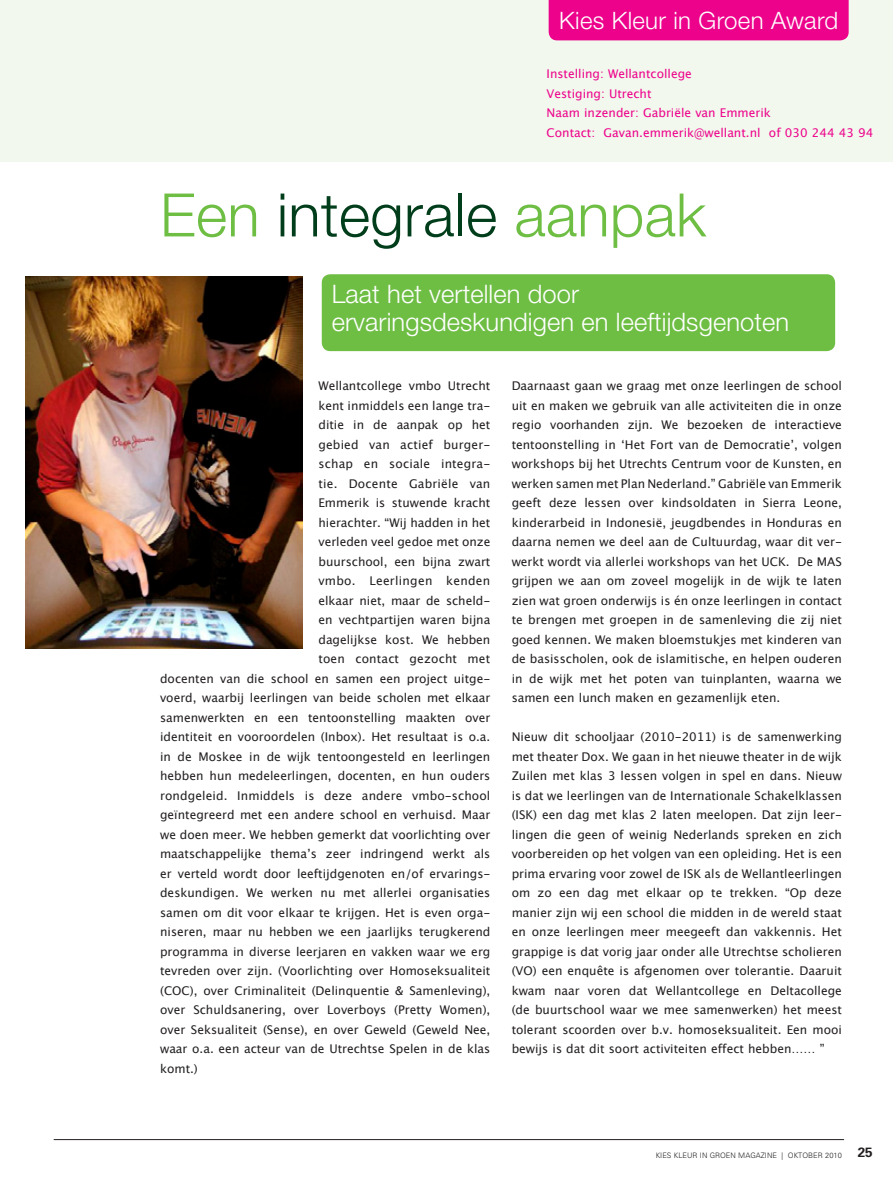
<style>
.page{position:relative;width:893px;height:1191px;background:#fff}
.page>*{position:absolute;margin:0;border:0;box-sizing:border-box;transform-origin:0 0}
.Kop_1{font:300 60px "Helvetica Neue";letter-spacing:.005em;color:#6ebe44}
.Subkop{font:300 25.5px/28.5px "Helvetica Neue";letter-spacing:.005em;color:#fff}
.Rubriek{font:300 24px "Helvetica Neue";letter-spacing:.015em;color:#fff}
.Body{font:12px/19.5px "Lucida Grande";color:#231f20;text-align:justify}
.Roze{font:12px "Lucida Grande";color:#ed028c}
.Body-2{font:12px "Lucida Grande";letter-spacing:.02em;color:#231f20}
.t1{font:300 7.5px "Univers";color:#231f20}
.s1{color:#003e1b}
.s2{font-weight:700;font-size:13.5px}
</style>
<div class="page">
<hr style="left:54px;top:1139px;width:790px;height:1px;background:#231f20">
<div style="left:0;top:0;width:893px;height:161px;background:#f2f8ed"></div>
<div style="left:549px;top:0;width:300px;height:40px;background:#ed028c"></div>
<div style="left:322px;top:274px;width:513px;height:77px;background:#6ebe44;border-radius:9px"></div>
<img style="left:25px;top:276px;width:277px;height:372px">
<p class="Rubriek" style="left:559px;top:6px;width:280px">Kies Kleur in Groen Award</p>
<p class="Roze" style="left:547px;top:67px;width:147px">Instelling: Wellantcollege</p>
<p class="Roze" style="left:547px;top:86px;width:106px">Vestiging: Utrecht</p>
<p class="Roze" style="left:547px;top:106px;width:226px">Naam inzender: Gabriële van Emmerik</p>
<p class="Roze" style="left:547px;top:125px;width:328px">Contact: Gavan.emmerik@wellant.nl of 030 244 43 94</p>
<p class="Kop_1" style="left:160px;top:178px;width:547px">Een <span class="s1">integrale</span> aanpak</p>
<p class="Subkop" style="left:332px;top:279px;width:459px">Laat het vertellen door ervaringsdeskundigen en leeftijdsgenoten</p>
<p class="Body" style="left:318px;top:376px;width:173px">Wellantcollege vmbo Utrecht</p>
<p class="Body" style="left:318px;top:396px;width:173px">kent inmiddels een lange tra-</p>
<p class="Body" style="left:318px;top:415px;width:173px">ditie in de aanpak op het</p>
<p class="Body" style="left:318px;top:435px;width:173px">gebied van actief burger-</p>
<p class="Body" style="left:318px;top:454px;width:173px">schap en sociale integra-</p>
<p class="Body" style="left:318px;top:474px;width:173px">tie. Docente Gabriële van</p>
<p class="Body" style="left:318px;top:493px;width:173px">Emmerik is stuwende kracht</p>
<p class="Body" style="left:318px;top:513px;width:173px">hierachter. “Wij hadden in het</p>
<p class="Body" style="left:318px;top:532px;width:173px">verleden veel gedoe met onze</p>
<p class="Body" style="left:318px;top:552px;width:173px">buurschool, een bijna zwart</p>
<p class="Body-2" style="left:318px;top:574px;width:173px">vmbo. Leerlingen kenden</p>
<p class="Body" style="left:318px;top:591px;width:173px">elkaar niet, maar de scheld-</p>
<p class="Body" style="left:318px;top:610px;width:173px">en vechtpartijen waren bijna</p>
<p class="Body" style="left:318px;top:630px;width:173px">dagelijkse kost. We hebben</p>
<p class="Body" style="left:318px;top:649px;width:173px">toen contact gezocht met</p>
<p class="Body" style="left:160px;top:669px;width:332px">docenten van die school en samen een project uitge-</p>
<p class="Body" style="left:160px;top:688px;width:332px">voerd, waarbij leerlingen van beide scholen met elkaar</p>
<p class="Body" style="left:160px;top:708px;width:332px">samenwerkten en een tentoonstelling maakten over</p>
<p class="Body" style="left:160px;top:727px;width:332px">identiteit en vooroordelen (Inbox). Het resultaat is o.a.</p>
<p class="Body" style="left:160px;top:747px;width:332px">in de Moskee in de wijk tentoongesteld en leerlingen</p>
<p class="Body" style="left:160px;top:766px;width:332px">hebben hun medeleerlingen, docenten, en hun ouders</p>
<p class="Body" style="left:160px;top:786px;width:332px">rondgeleid. Inmiddels is deze andere vmbo-school</p>
<p class="Body" style="left:160px;top:805px;width:332px">geïntegreerd met een andere school en verhuisd. Maar</p>
<p class="Body" style="left:160px;top:825px;width:332px">we doen meer. We hebben gemerkt dat voorlichting over</p>
<p class="Body" style="left:160px;top:844px;width:332px">maatschappelijke thema’s zeer indringend werkt als</p>
<p class="Body" style="left:160px;top:864px;width:332px">er verteld wordt door leeftijdgenoten en/of ervarings-</p>
<p class="Body" style="left:160px;top:883px;width:332px">deskundigen. We werken nu met allerlei organisaties</p>
<p class="Body" style="left:160px;top:903px;width:332px">samen om dit voor elkaar te krijgen. Het is even orga-</p>
<p class="Body" style="left:160px;top:922px;width:332px">niseren, maar nu hebben we een jaarlijks terugkerend</p>
<p class="Body" style="left:160px;top:942px;width:332px">programma in diverse leerjaren en vakken waar we erg</p>
<p class="Body" style="left:160px;top:961px;width:332px">tevreden over zijn. (Voorlichting over Homoseksualiteit</p>
<p class="Body" style="left:160px;top:981px;width:332px">(COC), over Criminaliteit (Delinquentie &amp; Samenleving),</p>
<p class="Body" style="left:160px;top:1000px;width:332px">over Schuldsanering, over Loverboys (Pretty Women),</p>
<p class="Body" style="left:160px;top:1020px;width:332px">over Seksualiteit (Sense), en over Geweld (Geweld Nee,</p>
<p class="Body" style="left:160px;top:1039px;width:332px">waar o.a. een acteur van de Utrechtse Spelen in de klas</p>
<p class="Body" style="left:160px;top:1059px;width:39px">komt.)</p>
<p class="Body" style="left:512px;top:376px;width:332px">Daarnaast gaan we graag met onze leerlingen de school uit en maken we gebruik van alle activiteiten die in onze regio voorhanden zijn. We bezoeken de interactieve tentoonstelling in ‘Het Fort van de Democratie’, volgen workshops bij het Utrechts Centrum voor de Kunsten, en werken samen met Plan Nederland.” Gabriële van Emmerik geeft deze lessen over kindsoldaten in Sierra Leone, kinderarbeid in Indonesië, jeugdbendes in Honduras en daarna nemen we deel aan de Cultuurdag, waar dit ver&shy;werkt wordt via allerlei workshops van het UCK. De MAS grijpen we aan om zoveel mogelijk in de wijk te laten zien wat groen onderwijs is én onze leerlingen in contact te brengen met groepen in de samenleving die zij niet goed kennen. We maken bloemstukjes met kinderen van de basisscholen, ook de islamitische, en helpen ouderen in de wijk met het poten van tuinplanten, waarna we samen een lunch maken en gezamenlijk eten.</p>
<p class="Body" style="left:512px;top:727px;width:332px">Nieuw dit schooljaar (2010-2011) is de samenwerking met theater Dox. We gaan in het nieuwe theater in de wijk Zuilen met klas 3 lessen volgen in spel en dans. Nieuw is dat we leerlingen van de Internationale Schakelklassen (ISK) een dag met klas 2 laten meelopen. Dat zijn leer&shy;lingen die geen of weinig Nederlands spreken en zich voorbereiden op het volgen van een opleiding. Het is een prima ervaring voor zowel de ISK als de Wellantleerlingen om zo een dag met elkaar op te trekken. “Op deze manier zijn wij een school die midden in de wereld staat en onze leerlingen meer meegeeft dan vakkennis. Het grappige is dat vorig jaar onder alle Utrechtse scholieren (VO) een enquête is afgenomen over tolerantie. Daaruit kwam naar voren dat Wellantcollege en Deltacollege (de buurtschool waar we mee samenwerken) het meest tolerant scoorden over b.v. homoseksualiteit. Een mooi bewijs is dat dit soort activiteiten effect hebben…… ”</p>
<p class="t1" style="left:656px;top:1150px;width:218px">KIES KLEUR IN GROEN MAGAZINE | OKTOBER 2010 <span class="s2">25</span></p>
</div>
